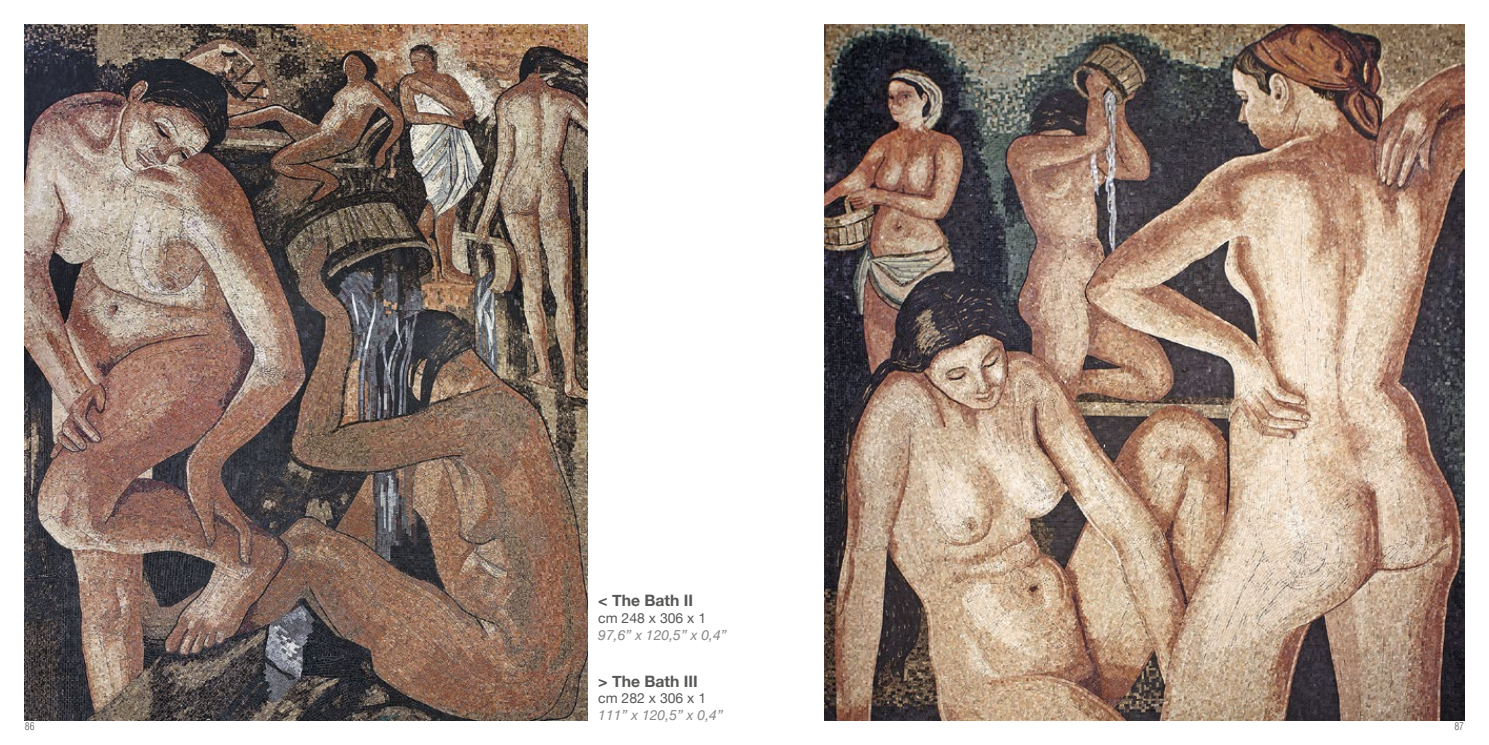
<style>
.page{position:relative;width:1489px;height:745px;background:#fff}
.page>*{position:absolute;margin:0;border:0;box-sizing:border-box;transform-origin:0 0}
.t1{font:700 15.75px "Helvetica Neue";color:#575756}
.t2{font:italic 14px "Helvetica Neue";color:#878787}
.t3{font:14px "Helvetica Neue";color:#575756}
.t4{font:300 condensed 10.5px "Swiss 721 BT";color:#575756}
</style>
<div class="page">
<img style="left:824px;top:25px;width:639px;height:694px">
<img style="left:25px;top:25px;width:563px;height:694px">
<p class="t1" style="left:598px;top:590px;width:96px">&lt; The Bath II</p>
<p class="t3" style="left:598px;top:609px;width:109px">cm 248 x 306 x 1</p>
<p class="t2" style="left:598px;top:626px;width:130px">97,6” x 120,5” x 0,4”</p>
<p class="t1" style="left:598px;top:670px;width:101px">&gt; The Bath III</p>
<p class="t3" style="left:598px;top:689px;width:109px">cm 282 x 306 x 1</p>
<p class="t2" style="left:598px;top:706px;width:126px">111” x 120,5” x 0,4”</p>
<p class="t4" style="left:25px;top:719px;width:11px">86</p>
<p class="t4" style="left:1454px;top:719px;width:11px">87</p>
</div>
